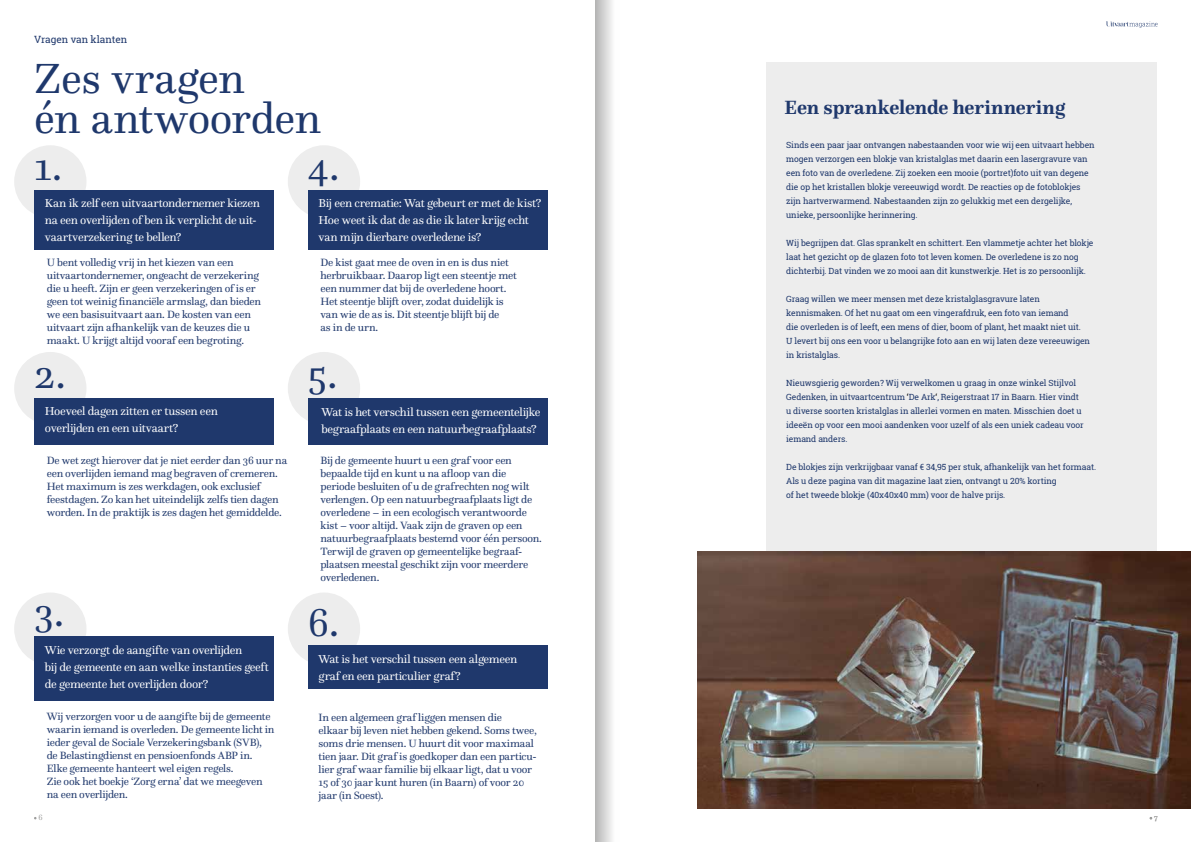
<style>
.page{position:relative;width:1191px;height:842px;background:#fff}
.page>*{position:absolute;margin:0;border:0;box-sizing:border-box;transform-origin:0 0}
.t1{font:44px/40px "Questa";letter-spacing:-.01em;color:#1f386c}
.t2{font:40.7px "Questa";color:#1f386c}
.t3{font:700 20px "Questa";letter-spacing:-.01em;color:#1f386c}
.t4{font:12px/17px "Questa";letter-spacing:-.025em;color:#fff}
.t5{font:11px/13px "Questa";letter-spacing:-.02em;color:#1f386c}
.t6{font:10px "Roboto Slab";color:#1f386c}
.t7{font:8.5px/14px "Roboto Slab";letter-spacing:-.01em;color:#1f386c}
.t8{font:8px "Questa";color:#9d9d9c}
.s1{color:#000}
</style>
<div class="page">
<svg style="left:1106px;top:21px;width:51px;height:7px"></svg>
<div style="left:288px;top:145px;width:72px;height:73px;background:#ededed;border-radius:50%"></div>
<div style="left:14px;top:145px;width:72px;height:73px;background:#ededed;border-radius:50%"></div>
<div style="left:288px;top:352px;width:72px;height:73px;background:#ededed;border-radius:50%"></div>
<div style="left:288px;top:592px;width:72px;height:73px;background:#ededed;border-radius:50%"></div>
<div style="left:14px;top:352px;width:72px;height:73px;background:#ededed;border-radius:50%"></div>
<div style="left:14px;top:592px;width:72px;height:73px;background:#ededed;border-radius:50%"></div>
<div style="left:34px;top:190px;width:240px;height:60px;background:#1f386c"></div>
<div style="left:308px;top:190px;width:239px;height:60px;background:#1f386c"></div>
<div style="left:308px;top:398px;width:239px;height:47px;background:#1f386c"></div>
<div style="left:308px;top:646px;width:239px;height:43px;background:#1f386c"></div>
<div style="left:34px;top:398px;width:240px;height:47px;background:#1f386c"></div>
<div style="left:34px;top:636px;width:240px;height:65px;background:#1f386c"></div>
<div style="left:766px;top:62px;width:391px;height:688px;background:#ededed"></div>
<img style="left:698px;top:551px;width:493px;height:257px">
<svg style="left:595px;top:0;width:17px;height:842px;background:#d2d2d2"></svg>
<p class="t6" style="left:34px;top:33px;width:95px">Vragen van klanten</p>
<h1 class="t1" style="left:34px;top:58px;width:288px">Zes vragen<br>én antwoorden</h1>
<h2 class="t2" style="left:34px;top:141px;width:29px">1.</h2>
<h2 class="t2" style="left:308px;top:141px;width:33px">4.</h2>
<p class="t4" style="left:45px;top:195px;width:217px">Kan ik zelf een uitvaartondernemer kiezen na een overlijden of ben ik verplicht de uit&shy;vaartverzekering te bellen?</p>
<p class="t4" style="left:318px;top:195px;width:224px">Bij een crematie: Wat gebeurt er met de kist?<br>Hoe weet ik dat de as die ik later krijg echt van mijn dierbare overledene is?</p>
<p class="t5" style="left:47px;top:256px;width:216px">U bent volledig vrij in het kiezen van een uitvaartondernemer, ongeacht de verzekering die u heeft. Zijn er geen verzekeringen of is er geen tot weinig financiële armslag, dan bieden we een basisuitvaart aan. De kosten van een uitvaart zijn afhankelijk van de keuzes die u maakt. U krijgt altijd vooraf een begroting.</p>
<p class="t5" style="left:320px;top:256px;width:198px">De kist gaat mee de oven in en is dus niet herbruikbaar. Daarop ligt een steentje met een nummer dat bij de overledene hoort.<br>Het steentje blijft over, zodat duidelijk is van wie de as is. Dit steentje blijft bij de<br>as in de urn.</p>
<h2 class="t2" style="left:34px;top:349px;width:33px">2.</h2>
<h2 class="t2" style="left:308px;top:349px;width:31px">5.</h2>
<p class="t4" style="left:45px;top:403px;width:174px">Hoeveel dagen zitten er tussen een overlijden en een uitvaart?</p>
<p class="t4" style="left:321px;top:404px;width:221px">Wat is het verschil tussen een gemeentelijke begraafplaats en een natuurbegraafplaats?</p>
<p class="t5" style="left:47px;top:454px;width:242px">De wet zegt hierover dat je niet eerder dan 36 uur na een overlijden iemand mag begraven of cremeren.<br>Het maximum is zes werkdagen, ook exclusief feestdagen. Zo kan het uiteindelijk zelfs tien dagen worden. In de praktijk is zes dagen het gemiddelde.</p>
<p class="t5" style="left:320px;top:453px;width:223px">Bij de gemeente huurt u een graf voor een bepaalde tijd en kunt u na afloop van die periode besluiten of u de grafrechten nog wilt verlengen. Op een natuurbegraafplaats ligt de overledene – in een ecologisch verantwoorde kist – voor altijd. Vaak zijn de graven op een natuurbegraafplaats bestemd voor één persoon.<br>Terwijl de graven op gemeentelijke begraaf&shy;plaatsen meestal geschikt zijn voor meerdere overledenen.</p>
<h2 class="t2" style="left:34px;top:587px;width:31px">3.</h2>
<h2 class="t2" style="left:308px;top:597px;width:32px">6.</h2>
<p class="t4" style="left:45px;top:641px;width:225px">Wie verzorgt de aangifte van overlijden<br>bij de gemeente en aan welke instanties geeft de gemeente het overlijden door?</p>
<p class="t4" style="left:318px;top:650px;width:200px">Wat is het verschil tussen een algemeen graf en een particulier graf?</p>
<p class="t5" style="left:47px;top:710px;width:229px">Wij verzorgen voor u de aangifte bij de gemeente waarin iemand is overleden. De gemeente licht in ieder geval de Sociale Verzekeringsbank (SVB), de Belastingdienst en pensioenfonds ABP in.<br>Elke gemeente hanteert wel eigen regels.<br>Zie ook het boekje ‘Zorg erna’ dat we meegeven na een overlijden.</p>
<p class="t5" style="left:318px;top:711px;width:220px">In een algemeen graf liggen mensen die<br>elkaar bij leven niet hebben gekend. Soms twee, soms drie mensen. U huurt dit voor maximaal tien jaar. Dit graf is goedkoper dan een particu&shy;lier graf waar familie bij elkaar ligt, dat u voor 15 of 30 jaar kunt huren (in Baarn) of voor 20 jaar (in Soest).</p>
<p class="t8" style="left:38px;top:812px;width:6px">6</p>
<h3 class="t3" style="left:784px;top:95px;width:282px">Een sprankelende herinnering</h3>
<p class="t7" style="left:786px;top:138px;width:310px">Sinds een paar jaar ontvangen nabestaanden voor wie wij een uitvaart hebben mogen verzorgen een blokje van kristalglas met daarin een lasergravure van een foto van de overledene. Zij zoeken een mooie (portret)foto uit van degene die op het kristallen blokje vereeuwigd wordt. De reacties op de fotoblokjes zijn hartverwarmend. Nabestaanden zijn zo gelukkig met een dergelijke, unieke, persoonlijke herinnering.</p>
<p class="t7" style="left:786px;top:236px;width:309px">Wij begrijpen dat. Glas sprankelt en schittert. Een vlammetje achter het blokje laat het gezicht op de glazen foto tot leven komen. De overledene is zo nog dichterbij. Dat vinden we zo mooi aan dit kunstwerkje. Het is zo persoonlijk.</p>
<p class="t7" style="left:786px;top:292px;width:305px">Graag willen we meer mensen met deze kristalglasgravure laten kennismaken. Of het nu gaat om een vingerafdruk, een foto van iemand<br>die overleden is of leeft, een mens of dier, boom of plant, het maakt niet uit.<br>U levert bij ons een voor u belangrijke foto aan en wij laten deze vereeuwigen in kristalglas.</p>
<p class="t7" style="left:786px;top:376px;width:299px">Nieuwsgierig geworden? Wij verwelkomen u graag in onze winkel Stijlvol Gedenken, in uitvaartcentrum <span class="s1">‘</span>De Ark<span class="s1">‘</span>, Reigerstraat 17 in Baarn. Hier vindt u diverse soorten kristalglas in allerlei vormen en maten. Misschien doet u ideeën op voor een mooi aandenken voor uzelf of als een uniek cadeau voor iemand anders.</p>
<p class="t7" style="left:786px;top:460px;width:311px">De blokjes zijn verkrijgbaar vanaf € 34,95 per stuk, afhankelijk van het formaat.<br>Als u deze pagina van dit magazine laat zien, ontvangt u 20% korting<br>of het tweede blokje (40x40x40 mm) voor de halve prijs.</p>
<p class="t8" style="left:1154px;top:812px;width:5px">7</p>
</div>
